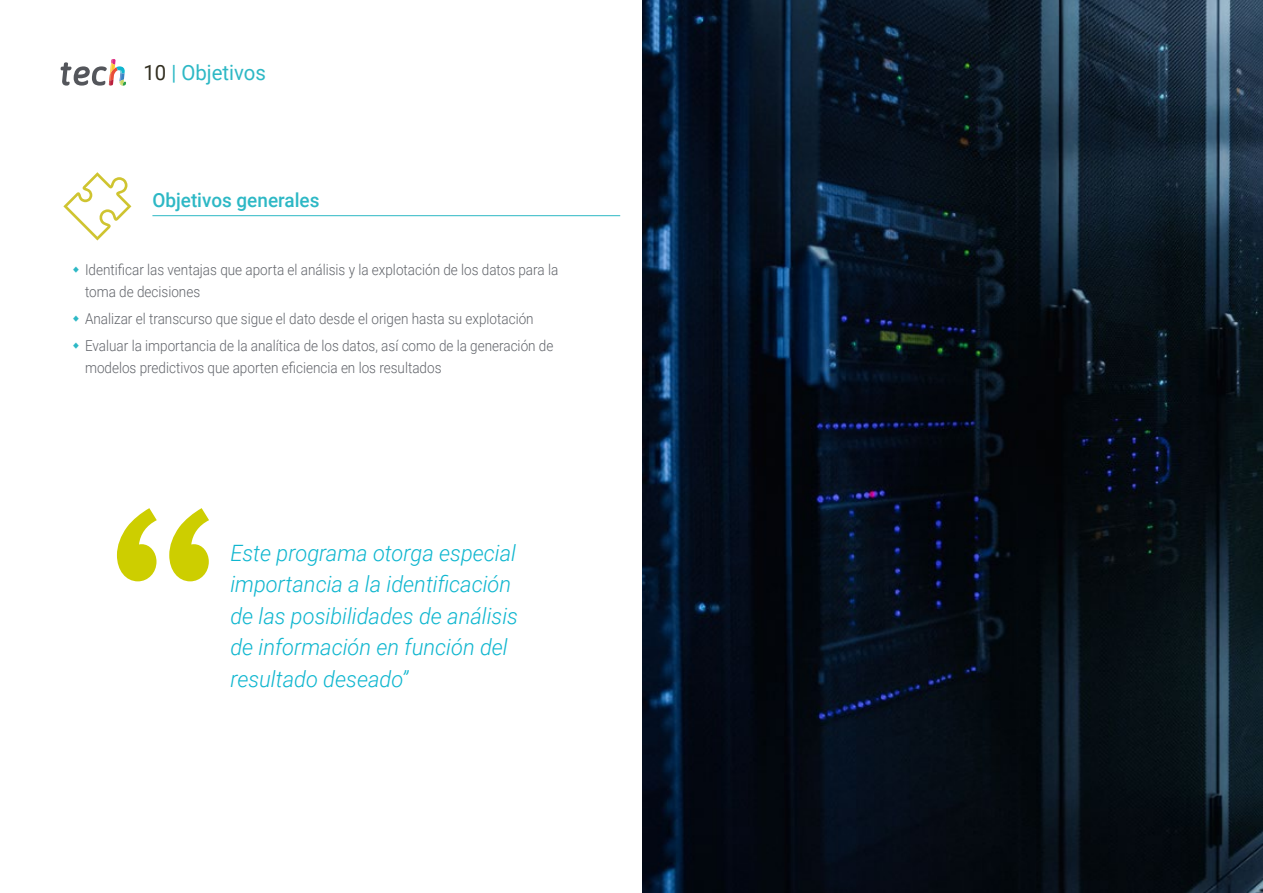
<style>
.page{position:relative;width:1263px;height:893px;background:#fff}
.page>*{position:absolute;margin:0;border:0;box-sizing:border-box;transform-origin:0 0}
.t1{font:italic 300 22.5px/31.5px "Roboto";color:#0fb6cf}
.t2{font:21px "Roboto";color:#2db8c5}
.t3{font:500 19.5px "Roboto";color:#2db8c5}
.t4{font:300 15px/22.5px "Roboto";color:#61646a;scale:.9 1}
.s1{color:#312e20}
</style>
<div class="page">
<svg style="left:63px;top:172px;width:68px;height:68px"></svg>
<img style="left:642px;top:0;width:621px;height:893px">
<svg style="left:61px;top:59px;width:65px;height:27px"></svg>
<svg style="left:117px;top:508px;width:92px;height:73px"></svg>
<hr style="left:152px;top:215px;width:468px;height:1px;background:#2db8c5">
<h2 class="t2" style="left:144px;top:57px;width:124px"><span class="s1">10</span> | Objetivos</h2>
<h3 class="t3" style="left:152px;top:187px;width:169px">Objetivos generales</h3>
<p class="t4" style="left:85px;top:258px;width:527px">Identificar las ventajas que aporta el análisis y la explotación de los datos para la toma de decisiones</p>
<p class="t4" style="left:85px;top:305px;width:522px;line-height:26.7px">Analizar el transcurso que sigue el dato desde el origen hasta su explotación<br>Evaluar la importancia de la analítica de los datos, así como de la generación de</p>
<p class="t4" style="left:85px;top:356px;width:398px">modelos predictivos que aporten eficiencia en los resultados</p>
<h1 class="t1" style="left:230px;top:536px;width:289px">Este programa otorga especial importancia a la identificación de las posibilidades de análisis de información en función del resultado deseado”</h1>
</div>
